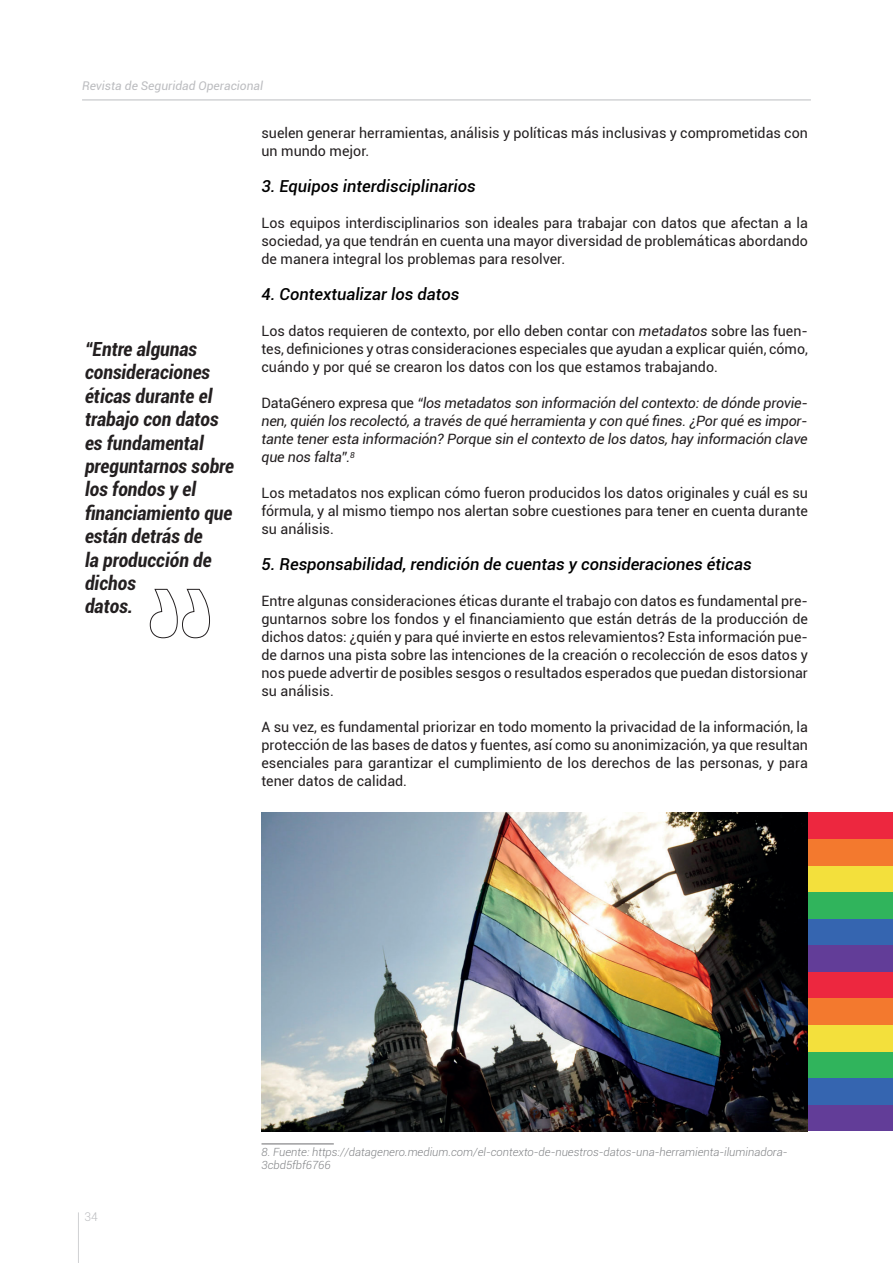
<style>
.page{position:relative;width:893px;height:1263px;background:#fff}
.page>*{position:absolute;margin:0;border:0;box-sizing:border-box;transform-origin:0 0}
.t1{font:italic 700 condensed 19.5px/23.4px "Roboto";color:#231f20}
.t2{font:italic 500 16.5px "Roboto";color:#000001}
.t3{font:14.25px/18px "Roboto";color:#231f20;text-align:justify}
.t4{font:italic 14.25px/18px "Roboto";letter-spacing:-.015em;color:#231f20;text-align:justify}
.t5{font:italic 12px "Roboto";color:#bcbdc0}
.t6{font:300 12px "Roboto";color:#bcbdc0}
.t7{font:italic 300 11.25px/13.5px "Roboto";color:#808285}
.s1{font-style:italic}
.s2{font-style:normal}
</style>
<div class="page">
<hr style="left:82px;top:100px;width:729px;height:1px;background:#bcbdc0">
<hr style="left:78px;top:1212px;width:1px;height:51px;background:#d1d2d4">
<div style="left:808px;top:1104px;width:85px;height:27px;background:#623d98"></div>
<div style="left:808px;top:1078px;width:85px;height:26px;background:#3565b0"></div>
<div style="left:808px;top:1051px;width:85px;height:27px;background:#30b45c"></div>
<div style="left:808px;top:1025px;width:85px;height:26px;background:#f3e03c"></div>
<div style="left:808px;top:998px;width:85px;height:27px;background:#f3792e"></div>
<div style="left:808px;top:972px;width:85px;height:26px;background:#ed273f"></div>
<div style="left:808px;top:945px;width:85px;height:27px;background:#623d98"></div>
<div style="left:808px;top:918px;width:85px;height:27px;background:#3565b0"></div>
<div style="left:808px;top:892px;width:85px;height:26px;background:#30b45c"></div>
<div style="left:808px;top:865px;width:85px;height:27px;background:#f3e03c"></div>
<div style="left:808px;top:839px;width:85px;height:26px;background:#f3792e"></div>
<div style="left:808px;top:812px;width:85px;height:27px;background:#ed273f"></div>
<img style="left:261px;top:812px;width:547px;height:319px">
<svg style="left:150px;top:589px;width:60px;height:49px"></svg>
<hr style="left:261px;top:1144px;width:73px;height:1px;background:#6c6d70">
<p class="t5" style="left:82px;top:78px;width:183px">Revista de Seguridad Operacional</p>
<h1 class="t1" style="left:85px;top:336px;width:151px">“Entre algunas consideraciones éticas durante el trabajo con datos es fundamental preguntarnos sobre los fondos y el financiamiento que están detrás de<br>la producción de dichos<br>datos.</h1>
<p class="t3" style="left:261px;top:124px;width:548px">suelen generar herramientas, análisis y políticas más inclusivas y comprometidas con un mundo mejor.</p>
<p class="t2" style="left:261px;top:175px;width:216px">3. Equipos interdisciplinarios</p>
<p class="t3" style="left:261px;top:214px;width:548px">Los equipos interdisciplinarios son ideales para trabajar con datos que afectan a la sociedad, ya que tendrán en cuenta una mayor diversidad de problemáticas abordando de manera integral los problemas para resolver.</p>
<p class="t2" style="left:261px;top:283px;width:199px">4. Contextualizar los datos</p>
<p class="t3" style="left:261px;top:322px;width:548px">Los datos requieren de contexto, por ello deben contar con <span class="s1">metadatos</span> sobre las fuen&shy;tes, definiciones y otras consideraciones especiales que ayudan a explicar quién, cómo, cuándo y por qué se crearon los datos con los que estamos trabajando.</p>
<p class="t4" style="left:261px;top:394px;width:548px"><span class="s2">DataGénero expresa que</span> “los metadatos son información del contexto: de dónde provie&shy;nen, quién los recolectó, a través de qué herramienta y con qué fines. ¿Por qué es impor&shy;tante tener esta información? Porque sin el contexto de los datos, hay información clave que nos falta”.<sup>8</sup></p>
<p class="t3" style="left:261px;top:484px;width:548px">Los metadatos nos explican cómo fueron producidos los datos originales y cuál es su fórmula, y al mismo tiempo nos alertan sobre cuestiones para tener en cuenta durante su análisis.</p>
<p class="t2" style="left:261px;top:553px;width:492px">5. Responsabilidad, rendición de cuentas y consideraciones éticas</p>
<p class="t3" style="left:261px;top:592px;width:548px">Entre algunas consideraciones éticas durante el trabajo con datos es fundamental pre&shy;guntarnos sobre los fondos y el financiamiento que están detrás de la producción de dichos datos: ¿quién y para qué invierte en estos relevamientos? Esta información pue&shy;de darnos una pista sobre las intenciones de la creación o recolección de esos datos y nos puede advertir de posibles sesgos o resultados esperados que puedan distorsionar su análisis.</p>
<p class="t3" style="left:261px;top:718px;width:548px">A su vez, es fundamental priorizar en todo momento la privacidad de la información, la protección de las bases de datos y fuentes, así como su anonimización, ya que resultan esenciales para garantizar el cumplimiento de los derechos de las personas, y para tener datos de calidad.</p>
<p class="t6" style="left:85px;top:1209px;width:15px">34</p>
<p class="t7" style="left:261px;top:1144px;width:528px">8. Fuente: https://datagenero.medium.com/el-contexto-de-nuestros-datos-una-herramienta-iluminadora-<br>3cbd5fbf6766</p>
</div>
